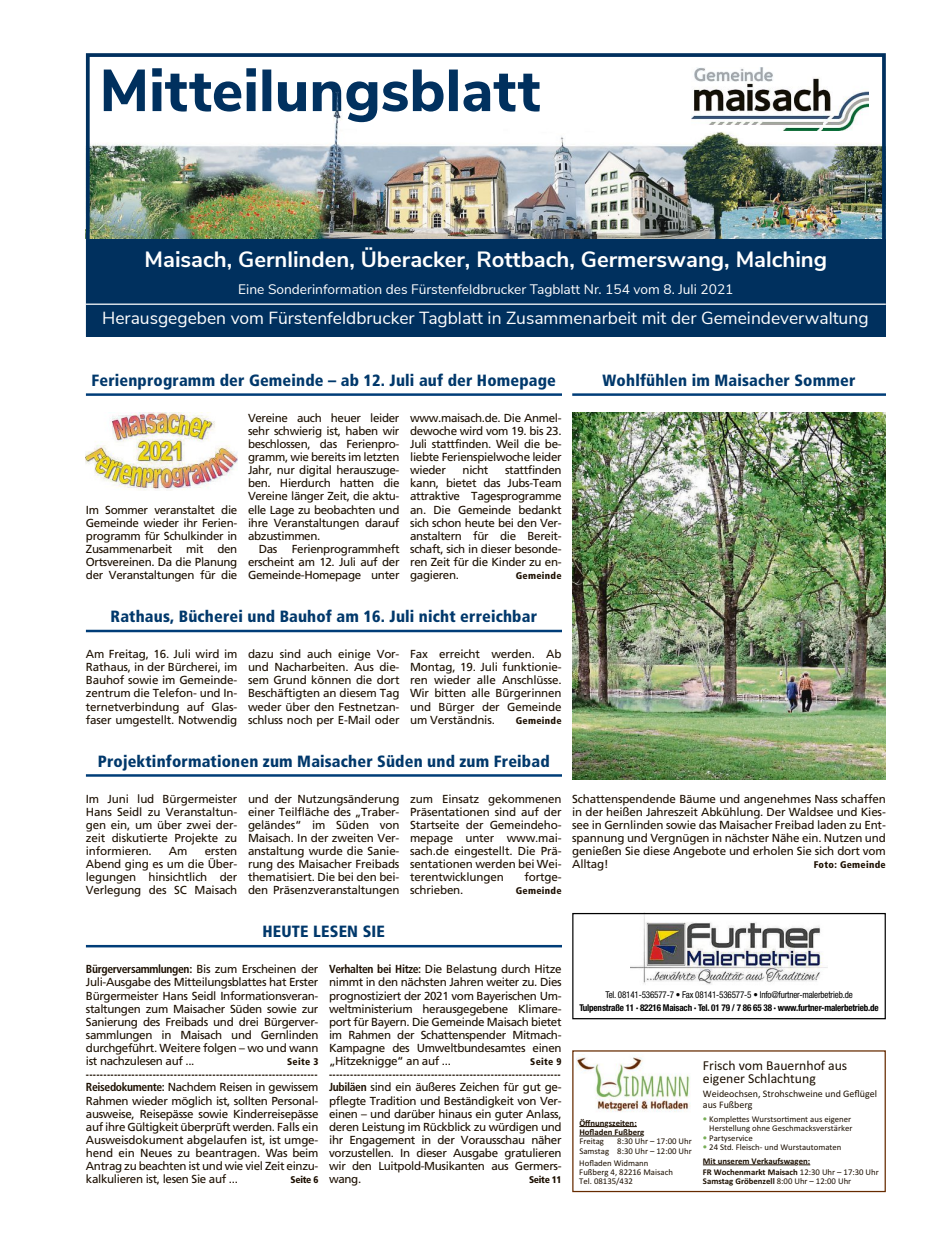
<style>
.page{position:relative;width:939px;height:1248px;background:#fff}
.page>*{position:absolute;margin:0;border:0;box-sizing:border-box;transform-origin:0 0}
.t1{font:700 22px "Nunito Sans";color:#fff}
.t2{font:17.5px "Nunito Sans";color:#fff}
.t3{font:900 condensed 16.25px "Frutiger";letter-spacing:.01em;color:#00386b}
.t4{font:13.75px "Nunito Sans";color:#fff}
.t5{font:13.75px/13.8px "Calibri";color:#1c0f00}
.t6{font:11.62px/13.1px "Frutiger";letter-spacing:-.03em;color:#1c0f00;text-align:justify}
.t7{font:10px/10.8px "Calibri";color:#1c0f00}
.t8{font:900 condensed 9.75px/13.1px "Frutiger";letter-spacing:.03em;color:#1c0f00;text-align:right}
.t9{font:700 condensed 9.38px "Helvetica Neue LT Std";letter-spacing:-.02em;color:#000}
.t10{font:condensed 9.38px "Helvetica Neue LT Std";letter-spacing:-.02em;color:#000}
.t11{font:8.75px/9.4px "Calibri";color:#1c0f00;text-align:right}
.t12{font:700 8.75px/9.4px "Calibri";color:#1c0f00}
.s1{font-weight:700;font-stretch:condensed}
.s2{font-family:"Helvetica Neue LT Std";font-weight:700;font-stretch:condensed;color:#78ad57}
.s3{font-weight:400}
</style>
<div class="page">
<hr style="left:86px;top:393px;width:476px;height:3px;background:#003d78">
<hr style="left:572px;top:393px;width:314px;height:3px;background:#003d78">
<img style="left:572px;top:413px;width:314px;height:366px">
<img style="left:86px;top:413px;width:151px;height:77px">
<hr style="left:86px;top:629px;width:476px;height:3px;background:#003d78">
<hr style="left:86px;top:774px;width:476px;height:2px;background:#003d78">
<hr style="left:86px;top:944px;width:476px;height:3px;background:#003d78">
<div style="left:86px;top:230px;width:800px;height:107px;background:#00305e"></div>
<img style="left:91px;top:67px;width:790px;height:171px">
<svg style="left:104px;top:68px;width:58px;height:43px"></svg>
<svg style="left:165px;top:74px;width:22px;height:37px"></svg>
<img style="left:189px;top:68px;width:301px;height:54px">
<svg style="left:494px;top:74px;width:22px;height:37px"></svg>
<svg style="left:518px;top:74px;width:22px;height:37px"></svg>
<img style="left:692px;top:68px;width:176px;height:62px">
<div style="left:86px;top:53px;width:800px;height:284px;border:4px solid #00305e"></div>
<hr style="left:86px;top:303px;width:800px;height:2px;background:#fff">
<div style="left:358px;top:127px;width:61px;height:11px;background:#fff"></div>
<svg style="left:579px;top:1126px;width:58px;height:1px"></svg>
<hr style="left:579px;top:1135px;width:61px;height:1px;background:#1c0f00">
<hr style="left:703px;top:1164px;width:92px;height:1px;background:#1c0f00">
<img style="left:577px;top:1054px;width:114px;height:58px">
<img style="left:631px;top:914px;width:196px;height:71px">
<div style="left:572px;top:912px;width:314px;height:107px;border:1px solid #000"></div>
<h1 class="t1" style="left:145px;top:251px;width:684px">Maisach, Gernlinden, Überacker, Rottbach, Germerswang, Malching</h1>
<p class="t4" style="left:238px;top:284px;width:497px">Eine Sonderinformation des Fürstenfeldbrucker Tagblatt Nr. 154 vom 8. Juli 2021</p>
<h2 class="t2" style="left:102px;top:312px;width:768px">Herausgegeben vom Fürstenfeldbrucker Tagblatt in Zusammenarbeit mit der Gemeindeverwaltung</h2>
<h3 class="t3" style="left:92px;top:374px;width:466px">Ferienprogramm der Gemeinde – ab 12. Juli auf der Homepage</h3>
<h3 class="t3" style="left:603px;top:374px;width:254px">Wohlfühlen im Maisacher Sommer</h3>
<p class="t6" style="left:248px;top:412px;width:153px">Vereine auch heuer leider sehr schwierig ist, haben wir beschlossen, das Ferienpro&shy;gramm, wie bereits im letzten Jahr, nur digital herauszuge&shy;ben. Hierdurch hatten die Vereine länger Zeit, die aktu&shy;elle Lage zu beobachten und ihre Veranstaltungen darauf abzustimmen.</p>
<p class="t6" style="left:248px;top:543px;width:153px;text-indent:11px">Das Ferienprogrammheft erscheint am 12. Juli auf der Gemeinde-Homepage unter</p>
<p class="t6" style="left:410px;top:412px;width:153px">www.maisach.de. Die Anmel&shy;dewoche wird vom 19. bis 23.<br>Juli stattfinden. Weil die be&shy;liebte Ferienspielwoche leider wieder</p>
<p class="t6" style="left:410px;top:465px;width:153px;text-indent:95px">stattfinden kann, bietet das Jubs-Team attraktive Tagesprogramme an. Die Gemeinde bedankt sich schon heute bei den Ver&shy;anstaltern für die Bereit&shy;schaft, sich in dieser besonde&shy;ren Zeit für die Kinder zu en&shy;gagieren.</p>
<p class="t6" style="left:463px;top:465px;width:27px">nicht</p>
<p class="t6" style="left:86px;top:504px;width:153px">Im Sommer veranstaltet die Gemeinde wieder ihr Ferien&shy;programm für Schulkinder in Zusammenarbeit mit den Ortsvereinen. Da die Planung der Veranstaltungen für die</p>
<p class="t8" style="left:516px;top:570px;width:47px">Gemeinde</p>
<h3 class="t3" style="left:111px;top:610px;width:428px">Rathaus, Bücherei und Bauhof am 16. Juli nicht erreichbar</h3>
<p class="t6" style="left:410px;top:648px;width:153px">Fax erreicht werden. Ab Montag, 19. Juli funktionie&shy;ren wieder alle Anschlüsse.<br>Wir bitten alle Bürgerinnen und Bürger der Gemeinde um Verständnis.</p>
<p class="t6" style="left:86px;top:648px;width:153px">Am Freitag, 16. Juli wird im Rathaus, in der Bürcherei, im Bauhof sowie im Gemeinde&shy;zentrum die Telefon- und In&shy;ternetverbindung auf Glas&shy;faser umgestellt. Notwendig</p>
<h3 class="t3" style="left:98px;top:755px;width:453px">Projektinformationen zum Maisacher Süden und zum Freibad</h3>
<p class="t6" style="left:410px;top:793px;width:153px">zum Einsatz gekommenen Präsentationen sind auf der Startseite der Gemeindeho&shy;mepage unter www.mai&shy;sach.de eingestellt. Die Prä&shy;sentationen werden bei Wei&shy;terentwicklungen</p>
<p class="t6" style="left:248px;top:648px;width:153px">dazu sind auch einige Vor&shy;und Nacharbeiten. Aus die&shy;sem Grund können die dort Beschäftigten an diesem Tag weder über den Festnetzan&shy;schluss noch per E-Mail oder</p>
<p class="t8" style="left:516px;top:714px;width:47px">Gemeinde</p>
<p class="t6" style="left:86px;top:793px;width:153px">Im Juni lud Bürgermeister Hans Seidl zu Veranstaltun&shy;gen ein, um über zwei der&shy;zeit diskutierte Projekte zu informieren.</p>
<p class="t6" style="left:248px;top:793px;width:153px">und der Nutzungsänderung einer Teilfläche des „Traber&shy;geländes“ im Süden von Maisach. In der zweiten Ver&shy;anstaltung wurde die Sanie&shy;rung des Maisacher Freibads thematisiert. Die bei den bei&shy;den Präsenzveranstaltungen</p>
<p class="t6" style="left:169px;top:845px;width:20px">Am</p>
<p class="t6" style="left:86px;top:845px;width:153px;text-indent:119px">ersten Abend ging es um die Über&shy;legungen hinsichtlich der Verlegung des SC Maisach</p>
<p class="t6" style="left:525px;top:871px;width:39px">fortge-</p>
<p class="t6" style="left:410px;top:885px;width:55px">schrieben.</p>
<p class="t8" style="left:516px;top:885px;width:47px">Gemeinde</p>
<p class="t6" style="left:572px;top:793px;width:315px">Schattenspendende Bäume und angenehmes Nass schaffen in der heißen Jahreszeit Abkühlung. Der Waldsee und Kies&shy;see in Gernlinden sowie das Maisacher Freibad laden zu Ent&shy;spannung und Vergnügen in nächster Nähe ein. Nutzen und genießen Sie diese Angebote und erholen Sie sich dort vom Alltag!</p>
<p class="t8" style="left:814px;top:859px;width:74px">Foto: Gemeinde</p>
<h3 class="t3" style="left:263px;top:925px;width:124px">HEUTE LESEN SIE</h3>
<p class="t6" style="left:86px;top:963px;width:234px"><span class="s1">Bürgerversammlungen:</span> Bis zum Erscheinen der Juli-Ausgabe des Mitteilungsblattes hat Erster Bürgermeister Hans Seidl Informationsveran&shy;staltungen zum Maisacher Süden sowie zur Sanierung des Freibads und drei Bürgerver&shy;sammlungen in Maisach und Gernlinden durchgeführt. Weitere folgen – wo und wann ist nachzulesen auf ...</p>
<p class="t8" style="left:86px;top:1056px;width:234px">Seite 3 ------------------------------------------------------------------</p>
<p class="t6" style="left:86px;top:1081px;width:234px"><span class="s1">Reisedokumente:</span> Nachdem Reisen in gewissem Rahmen wieder möglich ist, sollten Personal&shy;ausweise, Reisepässe sowie Kinderreisepässe auf ihre Gültigkeit überprüft werden. Falls ein Ausweisdokument abgelaufen ist, ist umge&shy;hend ein Neues zu beantragen. Was beim Antrag zu beachten ist und wie viel Zeit einzu&shy;kalkulieren ist, lesen Sie auf ...</p>
<p class="t8" style="left:291px;top:1174px;width:29px">Seite 6</p>
<p class="t6" style="left:329px;top:963px;width:234px"><span class="s1">Verhalten bei Hitze:</span> Die Belastung durch Hitze nimmt in den nächsten Jahren weiter zu. Dies prognostiziert der 2021 vom Bayerischen Um&shy;weltministerium herausgegebene Klimare&shy;port für Bayern. Die Gemeinde Maisach bietet im Rahmen der Schattenspender Mitmach-Kampagne des Umweltbundesamtes einen „Hitzeknigge“ an auf ...</p>
<p class="t8" style="left:329px;top:1056px;width:234px">Seite 9 ------------------------------------------------------------------</p>
<p class="t6" style="left:329px;top:1081px;width:234px"><span class="s1">Jubiläen</span> sind ein äußeres Zeichen für gut ge&shy;pflegte Tradition und Beständigkeit von Ver&shy;einen – und darüber hinaus ein guter Anlass, deren Leistung im Rückblick zu würdigen und ihr Engagement in der Vorausschau näher vorzustellen. In dieser Ausgabe gratulieren wir den Luitpold-Musikanten aus Germers&shy;wang.</p>
<p class="t8" style="left:529px;top:1174px;width:34px">Seite 11</p>
<p class="t10" style="left:605px;top:989px;width:249px">Tel. 08141-536577-7 • Fax 08141-536577-5 • Info@furtner-malerbetrieb.de</p>
<p class="t9" style="left:579px;top:1001px;width:301px">Tulpenstraße 11 · 82216 Maisach · Tel. 01 79 / 7 86 65 38 · www.furtner-malerbetrieb.de</p>
<p class="t5" style="left:703px;top:1059px;width:146px">Frisch vom Bauernhof aus eigener Schlachtung</p>
<p class="t7" style="left:703px;top:1089px;width:176px">Weideochsen, Strohschweine und Geflügel aus Fußberg</p>
<p class="t11" style="left:703px;top:1114px;width:151px"><span class="s2">•</span> Komplettes Wurstsortiment aus eigener<br>Herstellung ohne Geschmacksverstärker</p>
<p class="t11" style="left:703px;top:1133px;width:51px"><span class="s2">•</span> Partyservice</p>
<p class="t11" style="left:703px;top:1143px;width:140px"><span class="s2">•</span> 24 Std. Fleisch- und Wurstautomaten</p>
<p class="t12" style="left:579px;top:1118px;width:67px">Öffnungszeiten:<br>Hofladen Fußberg</p>
<p class="t11" style="left:579px;top:1137px;width:26px">Freitag</p>
<p class="t11" style="left:579px;top:1137px;width:114px">8:30 Uhr – 17:00 Uhr<br>Samstag 8:30 Uhr – 12:00 Uhr</p>
<p class="t11" style="left:579px;top:1158px;width:95px;text-align:left">Hofladen Widmann<br>Fußberg 4, 82216 Maisach<br>Tel. 08135/432</p>
<p class="t12" style="left:703px;top:1156px;width:177px;line-height:11.1px">Mit unserem Verkaufswagen:<br>FR Wochenmarkt Maisach <span class="s3">12:30 Uhr – 17:30 Uhr</span></p>
<p class="t12" style="left:703px;top:1177px;width:150px">Samstag Gröbenzell <span class="s3">8:00 Uhr – 12:00 Uhr</span></p>
</div>
